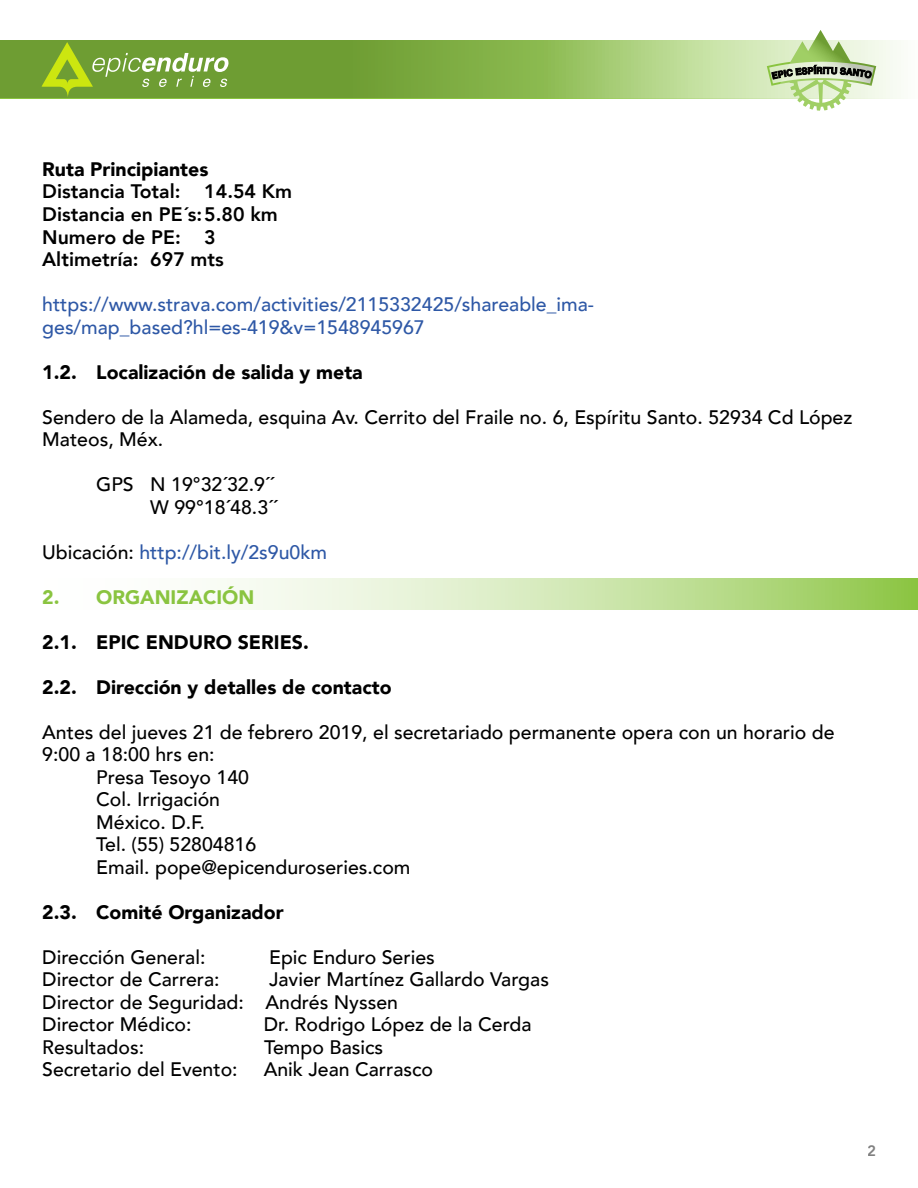
<style>
.page{position:relative;width:918px;height:1188px;background:#fff}
.page>*{position:absolute;margin:0;border:0;box-sizing:border-box;transform-origin:0 0}
.t1{font:500 19.5px/22.5px "Avenir";color:#000}
.t2{font:500 19.5px/22.5px "Avenir";color:#2e58a6}
.t3{font:900 19.5px "Avenir";color:#000}
.t4{font:800 19.5px/22.5px "Avenir";color:#000}
.t5{font:900 19.5px "Avenir";color:#8ac440}
.t6{font:800 15px "Avenir";color:#000}
.s1{color:#000}
</style>
<div class="page">
<svg style="left:217px;top:579px;width:701px;height:30px"></svg>
<svg style="left:0;top:40px;width:901px;height:58px"></svg>
<svg style="left:42px;top:42px;width:187px;height:55px"></svg>
<svg style="left:767px;top:30px;width:109px;height:81px"></svg>
<p class="t3" style="left:42px;top:152px;width:168px">Ruta Principiantes</p>
<p class="t4" style="left:42px;top:180px;width:252px">Distancia Total: 14.54 Km<br>Distancia en PE´s: 5.80 km<br>Numero de PE: 3<br>Altimetría: 697 mts</p>
<p class="t2" style="left:42px;top:292px;width:553px">https://www.strava.com/activities/2115332425/shareable_ima&shy;ges/map_based?hl=es-419&amp;v=1548945967</p>
<p class="t3" style="left:42px;top:355px;width:322px">1.2. Localización de salida y meta</p>
<p class="t1" style="left:42px;top:404px;width:812px">Sendero de la Alameda, esquina Av. Cerrito del Fraile no. 6, Espíritu Santo. 52934 Cd López<br>Mateos, Méx.</p>
<p class="t1" style="left:96px;top:472px;width:183px;text-align:right">GPS N 19°32´32.9´´<br>W 99°18´48.3´´</p>
<p class="t2" style="left:42px;top:539px;width:286px"><span class="s1">Ubicación:</span> http://bit.ly/2s9u0km</p>
<p class="t5" style="left:42px;top:580px;width:214px">2. ORGANIZACIÓN</p>
<p class="t3" style="left:42px;top:625px;width:268px">2.1. EPIC ENDURO SERIES.</p>
<p class="t3" style="left:42px;top:670px;width:351px">2.2. Dirección y detalles de contacto</p>
<p class="t1" style="left:42px;top:719px;width:794px">Antes del jueves 21 de febrero 2019, el secretariado permanente opera con un horario de</p>
<p class="t1" style="left:42px;top:742px;width:174px">9:00 a 18:00 hrs en:</p>
<p class="t1" style="left:96px;top:764px;width:154px">Presa Tesoyo 140</p>
<p class="t1" style="left:96px;top:787px;width:125px">Col. Irrigación</p>
<p class="t1" style="left:96px;top:809px;width:110px">México. D.F.</p>
<p class="t1" style="left:96px;top:832px;width:162px">Tel. (55) 52804816</p>
<p class="t1" style="left:96px;top:854px;width:316px">Email. pope@epicenduroseries.com</p>
<p class="t3" style="left:42px;top:895px;width:243px">2.3. Comité Organizador</p>
<p class="t1" style="left:42px;top:945px;width:165px">Dirección General:</p>
<p class="t1" style="left:269px;top:945px;width:167px">Epic Enduro Series</p>
<p class="t1" style="left:42px;top:967px;width:179px">Director de Carrera:</p>
<p class="t1" style="left:42px;top:967px;width:508px;text-indent:227px">Javier Martínez Gallardo Vargas<br>Director de Seguridad: Andrés Nyssen<br>Director Médico:</p>
<p class="t1" style="left:264px;top:1012px;width:269px">Dr. Rodrigo López de la Cerda</p>
<p class="t1" style="left:42px;top:1035px;width:103px">Resultados:</p>
<p class="t1" style="left:264px;top:1035px;width:121px">Tempo Basics</p>
<p class="t1" style="left:42px;top:1057px;width:197px">Secretario del Evento:</p>
<p class="t1" style="left:264px;top:1057px;width:171px">Anik Jean Carrasco</p>
<p class="t6" style="left:868px;top:1139px;width:10px">2</p>
</div>
